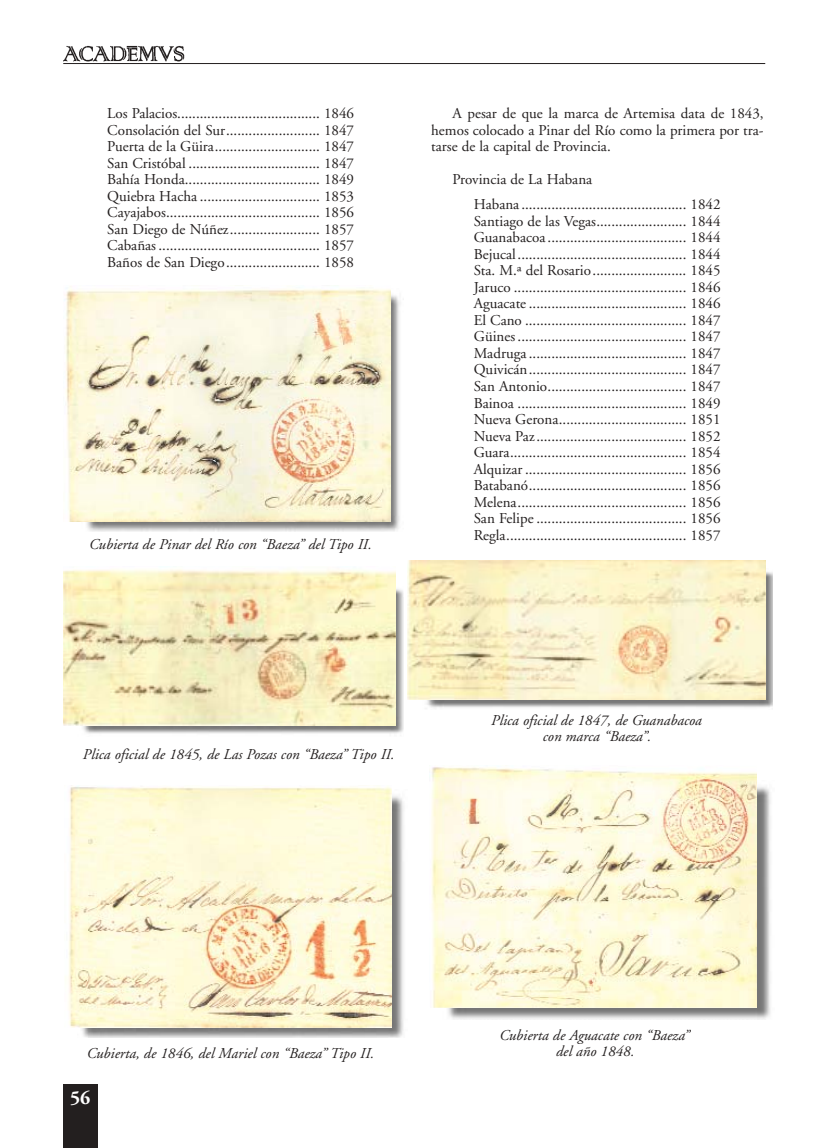
<style>
.page{position:relative;width:830px;height:1148px;background:#fff}
.page>*{position:absolute;margin:0;border:0;box-sizing:border-box;transform-origin:0 0}
.t1{font:700 19.5px "Adobe Garamond";color:#fff}
.t2{font:15px/16.5px "Adobe Garamond";color:#231f1f;text-align:justify}
.t3{font:italic 15px/16.5px "Adobe Garamond";color:#231f1f;text-align:center}
</style>
<div class="page">
<div style="left:63px;top:1084px;width:34px;height:63px;background:#231f1f"></div>
<img style="left:63px;top:45px;width:122px;height:17px">
<hr style="left:63px;top:63px;width:702px;height:1px;background:#231f1f">
<img style="left:81px;top:295px;width:319px;height:237px">
<img style="left:65px;top:289px;width:326px;height:232px">
<img style="left:79px;top:796px;width:325px;height:241px">
<img style="left:68px;top:786px;width:324px;height:241px">
<img style="left:77px;top:586px;width:326px;height:148px">
<img style="left:63px;top:569px;width:332px;height:156px">
<img style="left:422px;top:568px;width:350px;height:140px">
<img style="left:408px;top:560px;width:357px;height:139px">
<img style="left:442px;top:780px;width:329px;height:239px">
<img style="left:431px;top:767px;width:325px;height:240px">
<p class="t2" style="left:107px;top:107px;width:248px">Los Palacios...................................... 1846<br>Consolación del Sur......................... 1847<br>Puerta de la Güira............................ 1847<br>San Cristóbal ................................... 1847<br>Bahía Honda.................................... 1849<br>Quiebra Hacha ................................ 1853<br>Cayajabos......................................... 1856<br>San Diego de Núñez........................ 1857<br>Cabañas ........................................... 1857<br>Baños de San Diego......................... 1858</p>
<p class="t2" style="left:431px;top:107px;width:334px;text-indent:21px">A pesar de que la marca de Artemisa data de 1843, hemos colocado a Pinar del Río como la primera por tra&shy;tarse de la capital de Provincia.</p>
<p class="t2" style="left:474px;top:168px;width:248px;line-height:25px;text-indent:-21px">Provincia de La Habana<br>Habana ............................................ 1842</p>
<p class="t2" style="left:474px;top:214px;width:248px">Santiago de las Vegas........................ 1844<br>Guanabacoa ..................................... 1844<br>Bejucal............................................. 1844<br>Sta. M.ª del Rosario......................... 1845<br>Jaruco .............................................. 1846<br>Aguacate .......................................... 1846<br>El Cano ........................................... 1847<br>Güines ............................................. 1847<br>Madruga .......................................... 1847<br>Quivicán.......................................... 1847<br>San Antonio..................................... 1847<br>Bainoa ............................................. 1849<br>Nueva Gerona.................................. 1851<br>Nueva Paz........................................ 1852<br>Guara............................................... 1854<br>Alquizar ........................................... 1856<br>Batabanó.......................................... 1856<br>Melena............................................. 1856<br>San Felipe ........................................ 1856<br>Regla................................................ 1857</p>
<p class="t3" style="left:89px;top:537px;width:284px">Cubierta de Pinar del Río con “Baeza” del Tipo II.</p>
<p class="t3" style="left:83px;top:747px;width:313px">Plica oficial de 1845, de Las Pozas con “Baeza” Tipo II.</p>
<p class="t3" style="left:491px;top:713px;width:212px">Plica oficial de 1847, de Guanabacoa con marca “Baeza”.</p>
<p class="t3" style="left:87px;top:1046px;width:289px">Cubierta, de 1846, del Mariel con “Baeza” Tipo II.</p>
<h1 class="t1" style="left:70px;top:1089px;width:22px">56</h1>
<p class="t3" style="left:499px;top:1028px;width:191px">Cubierta de Aguacate con “Baeza” del año 1848.</p>
</div>
